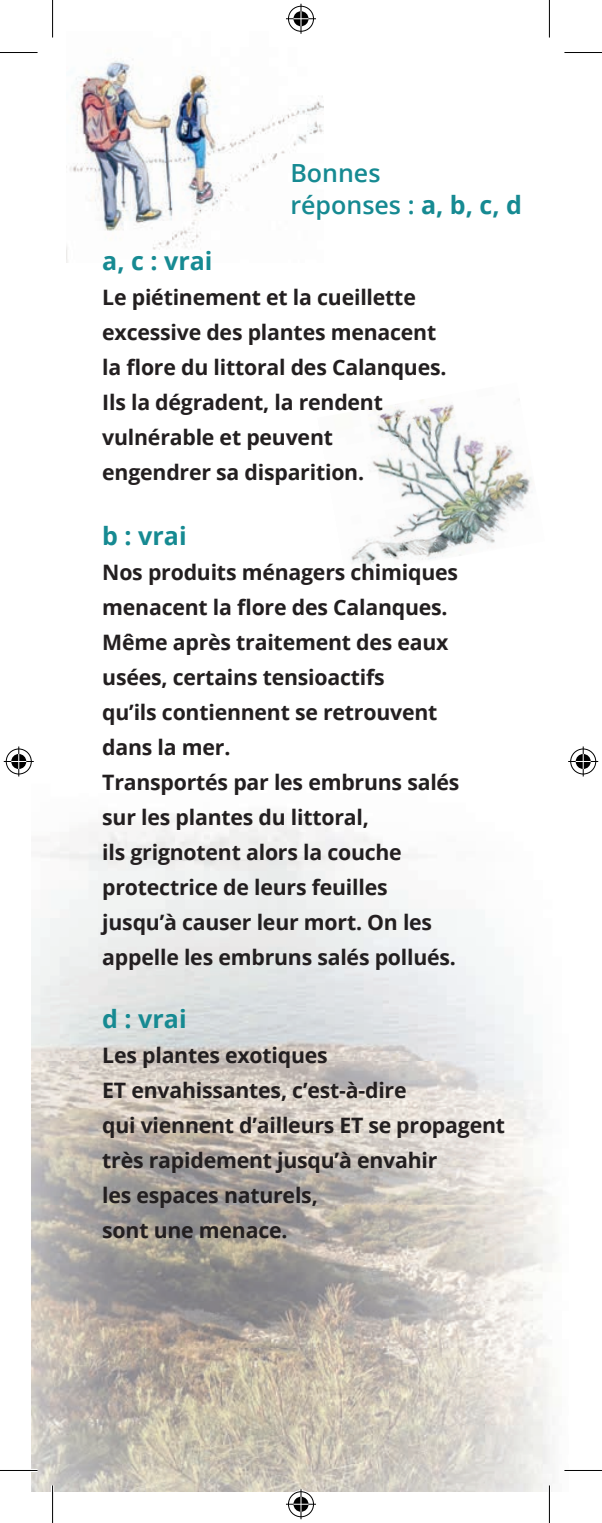
<style>
.page{position:relative;width:602px;height:1523px;background:#fff}
.page>*{position:absolute;margin:0;border:0;box-sizing:border-box;transform-origin:0 0}
.t1{font:600 25px/32.5px "Open Sans";color:#168a92}
.t2{font:700 25px "Open Sans";color:#168a92}
.t3{font:700 21.25px/35px "Open Sans";letter-spacing:-.01em;color:#231f20}
.s1{font-weight:700}
</style>
<div class="page">
<img style="left:31px;top:812px;width:525px;height:679px">
<img style="left:67px;top:58px;width:256px;height:205px">
<img style="left:351px;top:399px;width:182px;height:170px">
<hr style="left:0;top:1468px;width:38px;height:3px;background:#fff">
<hr style="left:51px;top:1485px;width:3px;height:37px;background:#fff">
<hr style="left:547px;top:1485px;width:3px;height:37px;background:#fff">
<hr style="left:0;top:52px;width:38px;height:1px;background:#000">
<hr style="left:564px;top:52px;width:37px;height:1px;background:#000">
<hr style="left:0;top:1469px;width:38px;height:1px;background:#000">
<hr style="left:564px;top:1469px;width:37px;height:1px;background:#000">
<hr style="left:52px;top:0;width:1px;height:37px;background:#000">
<hr style="left:52px;top:1485px;width:1px;height:37px;background:#000">
<hr style="left:548px;top:0;width:1px;height:37px;background:#000">
<hr style="left:548px;top:1485px;width:1px;height:37px;background:#000">
<div style="left:286px;top:5px;width:29px;height:28px;border:3px solid #fff;border-radius:50%"></div>
<hr style="left:286px;top:17px;width:30px;height:3px;background:#fff">
<hr style="left:299px;top:4px;width:3px;height:30px;background:#fff">
<div style="left:291px;top:10px;width:19px;height:18px;border:3px solid #fff;border-radius:50%"></div>
<div style="left:288px;top:6px;width:25px;height:26px;border:1px solid #000;border-radius:50%"></div>
<hr style="left:286px;top:18px;width:30px;height:1px;background:#000">
<hr style="left:300px;top:4px;width:1px;height:30px;background:#000">
<svg style="left:293px;top:11px;width:15px;height:15px"></svg>
<div style="left:286px;top:1490px;width:29px;height:28px;border:3px solid #fff;border-radius:50%"></div>
<hr style="left:286px;top:1502px;width:30px;height:3px;background:#fff">
<hr style="left:299px;top:1489px;width:3px;height:30px;background:#fff">
<div style="left:291px;top:1495px;width:19px;height:18px;border:3px solid #fff;border-radius:50%"></div>
<div style="left:288px;top:1491px;width:25px;height:25px;border:1px solid #000;border-radius:50%"></div>
<hr style="left:286px;top:1503px;width:30px;height:1px;background:#000">
<hr style="left:300px;top:1489px;width:1px;height:30px;background:#000">
<svg style="left:293px;top:1496px;width:15px;height:15px"></svg>
<div style="left:5px;top:747px;width:28px;height:28px;border:3px solid #fff;border-radius:50%"></div>
<hr style="left:4px;top:760px;width:30px;height:3px;background:#fff">
<hr style="left:17px;top:746px;width:3px;height:30px;background:#fff">
<div style="left:10px;top:752px;width:18px;height:18px;border:3px solid #fff;border-radius:50%"></div>
<div style="left:6px;top:748px;width:26px;height:26px;border:1px solid #000;border-radius:50%"></div>
<hr style="left:4px;top:761px;width:30px;height:1px;background:#000">
<hr style="left:18px;top:746px;width:1px;height:30px;background:#000">
<svg style="left:11px;top:754px;width:15px;height:15px"></svg>
<div style="left:568px;top:747px;width:28px;height:28px;border:3px solid #fff;border-radius:50%"></div>
<hr style="left:567px;top:760px;width:30px;height:3px;background:#fff">
<hr style="left:581px;top:746px;width:3px;height:30px;background:#fff">
<div style="left:573px;top:752px;width:18px;height:18px;border:3px solid #fff;border-radius:50%"></div>
<div style="left:570px;top:748px;width:25px;height:26px;border:1px solid #000;border-radius:50%"></div>
<hr style="left:567px;top:761px;width:30px;height:1px;background:#000">
<hr style="left:582px;top:746px;width:1px;height:30px;background:#000">
<svg style="left:575px;top:754px;width:15px;height:15px"></svg>
<p class="t1" style="left:290px;top:156px;width:233px">Bonnes<br>réponses : <span class="s1">a, b, c, d</span></p>
<p class="t2" style="left:102px;top:243px;width:112px">a, c : vrai</p>
<p class="t3" style="left:102px;top:279px;width:345px">Le piétinement et la cueillette excessive des plantes menacent la flore du littoral des Calanques.<br>Ils la dégradent, la rendent vulnérable et peuvent engendrer sa disparition.</p>
<p class="t2" style="left:102px;top:518px;width:86px">b : vrai</p>
<p class="t3" style="left:102px;top:554px;width:358px">Nos produits ménagers chimiques menacent la flore des Calanques.<br>Même après traitement des eaux usées, certains tensioactifs<br>qu’ils contiennent se retrouvent dans la mer.<br>Transportés par les embruns salés sur les plantes du littoral,<br>ils grignotent alors la couche protectrice de leurs feuilles jusqu’à causer leur mort. On les appelle les embruns salés pollués.</p>
<p class="t2" style="left:102px;top:1001px;width:86px">d : vrai</p>
<p class="t3" style="left:102px;top:1037px;width:404px">Les plantes exotiques<br>ET envahissantes, c’est-à-dire<br>qui viennent d’ailleurs ET se propagent très rapidement jusqu’à envahir<br>les espaces naturels,<br>sont une menace.</p>
</div>
